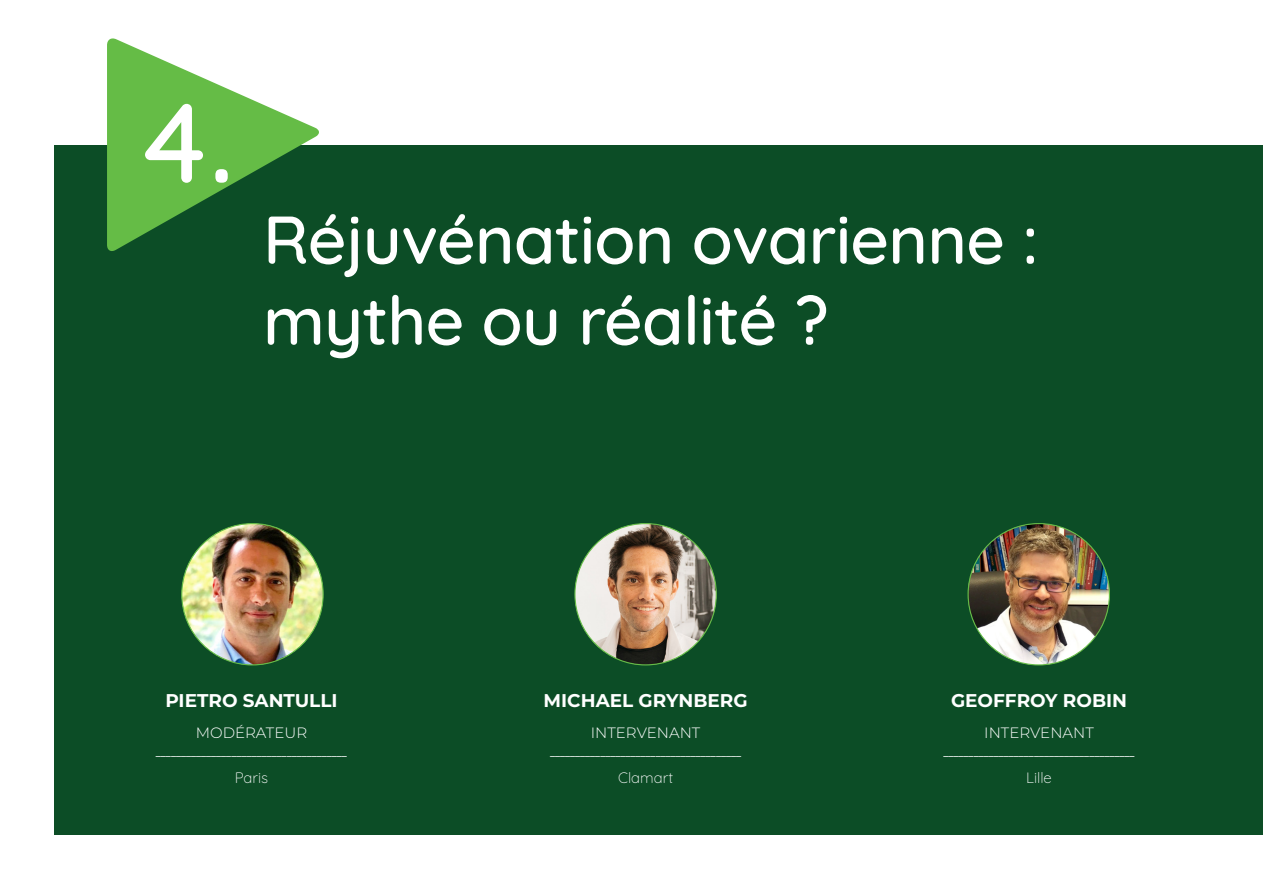
<style>
.page{position:relative;width:1263px;height:893px;background:#fff}
.page>*{position:absolute;margin:0;border:0;box-sizing:border-box;transform-origin:0 0}
.t1{font:500 112.8px "Quicksand";color:#fff}
.t2{font:500 67.5px/81px "Quicksand";letter-spacing:-.01em;color:#fff}
.t3{font:700 18.45px "Montserrat";color:#fff}
.t4{font:300 15px "Montserrat";color:#fff}
.Modérateurs{font:300 15px "Quicksand";color:#fff}
.t5{font:600 10.05px "Montserrat";color:#fff}
</style>
<div class="page">
<div style="left:55px;top:145px;width:1208px;height:689px;background:#0c4d26"></div>
<img style="left:182px;top:524px;width:141px;height:141px;border-radius:71px">
<img style="left:575px;top:524px;width:141px;height:141px;border-radius:71px">
<img style="left:968px;top:524px;width:141px;height:141px;border-radius:71px">
<svg style="left:107px;top:38px;width:212px;height:213px;fill:#65bc46"></svg>
<p class="t1" style="left:137px;top:52px;width:98px">4.</p>
<p class="t2" style="left:263px;top:193px;width:777px">Réjuvénation ovarienne : mythe ou réalité ?</p>
<p class="t3" style="left:165px;top:687px;width:174px">PIETRO SANTULLI</p>
<p class="t4" style="left:196px;top:723px;width:113px">MODÉRATEUR</p>
<p class="t5" style="left:156px;top:745px;width:193px">______________________________________</p>
<p class="Modérateurs" style="left:235px;top:766px;width:35px">Paris</p>
<p class="t3" style="left:544px;top:687px;width:205px">MICHAEL GRYNBERG</p>
<p class="t4" style="left:591px;top:723px;width:111px">INTERVENANT</p>
<p class="t5" style="left:550px;top:745px;width:193px">______________________________________</p>
<p class="Modérateurs" style="left:618px;top:766px;width:56px">Clamart</p>
<p class="t3" style="left:951px;top:687px;width:178px">GEOFFROY ROBIN</p>
<p class="t4" style="left:984px;top:723px;width:111px">INTERVENANT</p>
<p class="t5" style="left:943px;top:745px;width:193px">______________________________________</p>
<p class="Modérateurs" style="left:1026px;top:766px;width:27px">Lille</p>
</div>
